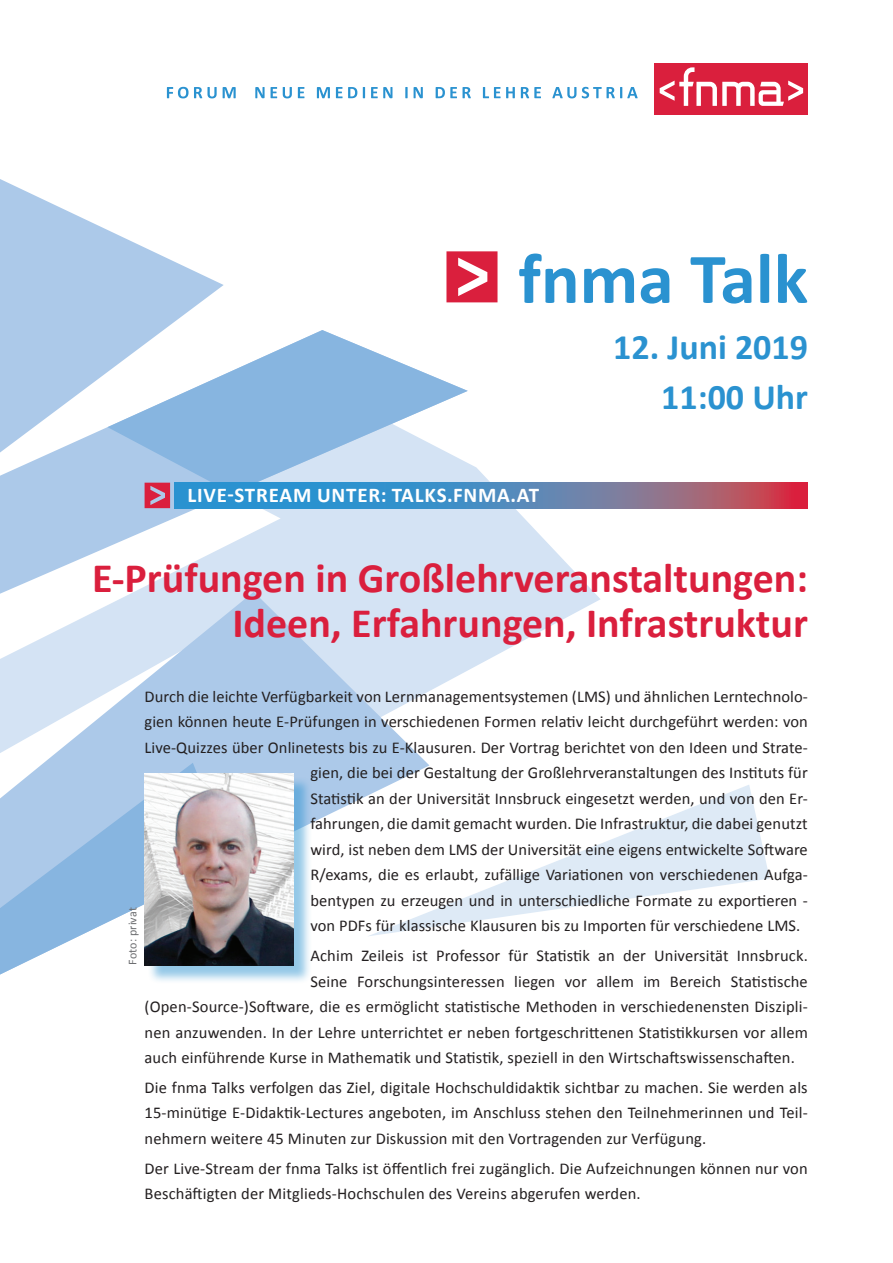
<style>
.page{position:relative;width:893px;height:1263px;background:#fff}
.page>*{position:absolute;margin:0;border:0;box-sizing:border-box;transform-origin:0 0}
.t1{font:700 72px "Calibri";color:#2a92d0}
.t2{font:700 42px/45px "Calibri";color:#da1f3d;text-align:right}
.t3{font:700 36px/49.2px "Calibri";color:#2a92d0;text-align:right}
.t4{font:700 21px "Calibri";letter-spacing:.04em;color:#fff}
.t5{font:16.5px/25.5px "Calibri";letter-spacing:.005em;color:#231f20;text-align:justify}
.t6{font:12px "Calibri";letter-spacing:.005em;color:#6c6d70}
</style>
<div class="page">
<svg style="left:0;top:179px;width:224px;height:151px;fill:#acc9e9"></svg>
<svg style="left:429px;top:463px;width:172px;height:303px"></svg>
<svg style="left:0;top:330px;width:468px;height:264px"></svg>
<svg style="left:107px;top:330px;width:361px;height:163px"></svg>
<svg style="left:0;top:592px;width:429px;height:231px;background:#c6daf0"></svg>
<svg style="left:0;top:763px;width:232px;height:211px"></svg>
<svg style="left:367px;top:784px;width:403px;height:152px"></svg>
<div style="left:655px;top:64px;width:153px;height:51px;background:#da1f3d"></div>
<svg style="left:660px;top:67px;width:143px;height:39px"></svg>
<svg style="left:167px;top:87px;width:471px;height:11px"></svg>
<svg style="left:174px;top:483px;width:634px;height:25px;background:#607eaa"></svg>
<svg style="left:145px;top:483px;width:25px;height:25px"></svg>
<svg style="left:446px;top:251px;width:51px;height:51px;background:#e14962"></svg>
<div style="left:147px;top:776px;width:165px;height:208px;background:#2a92d0;opacity:.5"></div>
<img style="left:145px;top:774px;width:148px;height:191px">
<h1 class="t1" style="left:518px;top:233px;width:291px">fnma Talk</h1>
<p class="t4" style="left:187px;top:482px;width:353px">LIVE-STREAM UNTER: TALKS.FNMA.AT</p>
<h3 class="t3" style="left:613px;top:323px;width:196px">12. Juni 2019<br>11:00 Uhr</h3>
<h2 class="t2" style="left:92px;top:555px;width:717px">E-Prüfungen in Großlehrveranstaltungen:<br>Ideen, Erfahrungen, Infrastruktur</h2>
<p class="t5" style="left:145px;top:683px;width:665px">Durch die leichte Verfügbarkeit von Lernmanagementsystemen (LMS) und ähnlichen Lerntechnolo-</p>
<p class="t5" style="left:145px;top:709px;width:665px">gien können heute E-Prüfungen in verschiedenen Formen relativ leicht durchgeführt werden: von</p>
<p class="t5" style="left:145px;top:734px;width:665px">Live-Quizzes über Onlinetests bis zu E-Klausuren. Der Vortrag berichtet von den Ideen und Strate-</p>
<p class="t5" style="left:310px;top:760px;width:499px">gien, die bei der Gestaltung der Großlehrveranstaltungen des Instituts für</p>
<p class="t5" style="left:310px;top:785px;width:499px">Statistik an der Universität Innsbruck eingesetzt werden, und von den Er-</p>
<p class="t5" style="left:310px;top:811px;width:499px">fahrungen, die damit gemacht wurden. Die Infrastruktur, die dabei genutzt</p>
<p class="t5" style="left:310px;top:836px;width:499px">wird, ist neben dem LMS der Universität eine eigens entwickelte Software</p>
<p class="t5" style="left:310px;top:862px;width:499px">R/exams, die es erlaubt, zufällige Variationen von verschiedenen Aufga-</p>
<p class="t5" style="left:310px;top:887px;width:499px">bentypen zu erzeugen und in unterschiedliche Formate zu exportieren -</p>
<p class="t5" style="left:310px;top:913px;width:491px">von PDFs für klassische Klausuren bis zu Importen für verschiedene LMS.</p>
<p class="t5" style="left:310px;top:943px;width:499px">Achim Zeileis ist Professor für Statistik an der Universität Innsbruck.</p>
<p class="t5" style="left:310px;top:968px;width:499px">Seine Forschungsinteressen liegen vor allem im Bereich Statistische</p>
<p class="t5" style="left:145px;top:994px;width:665px">(Open-Source-)Software, die es ermöglicht statistische Methoden in verschiedenensten Diszipli-</p>
<p class="t5" style="left:145px;top:1019px;width:665px">nen anzuwenden. In der Lehre unterrichtet er neben fortgeschrittenen Statistikkursen vor allem</p>
<p class="t5" style="left:145px;top:1045px;width:652px">auch einführende Kurse in Mathematik und Statistik, speziell in den Wirtschaftswissenschaften.</p>
<p class="t5" style="left:145px;top:1074px;width:665px">Die fnma Talks verfolgen das Ziel, digitale Hochschuldidaktik sichtbar zu machen. Sie werden als 15-minütige E-Didaktik-Lectures angeboten, im Anschluss stehen den Teilnehmerinnen und Teil&shy;nehmern weitere 45 Minuten zur Diskussion mit den Vortragenden zur Verfügung.</p>
<p class="t5" style="left:145px;top:1155px;width:665px">Der Live-Stream der fnma Talks ist öffentlich frei zugänglich. Die Aufzeichnungen können nur von<br>Beschäftigten der Mitglieds-Hochschulen des Vereins abgerufen werden.</p>
<p class="t6" style="left:125px;top:965px;width:59px;rotate:-90deg">Foto: privat</p>
</div>
